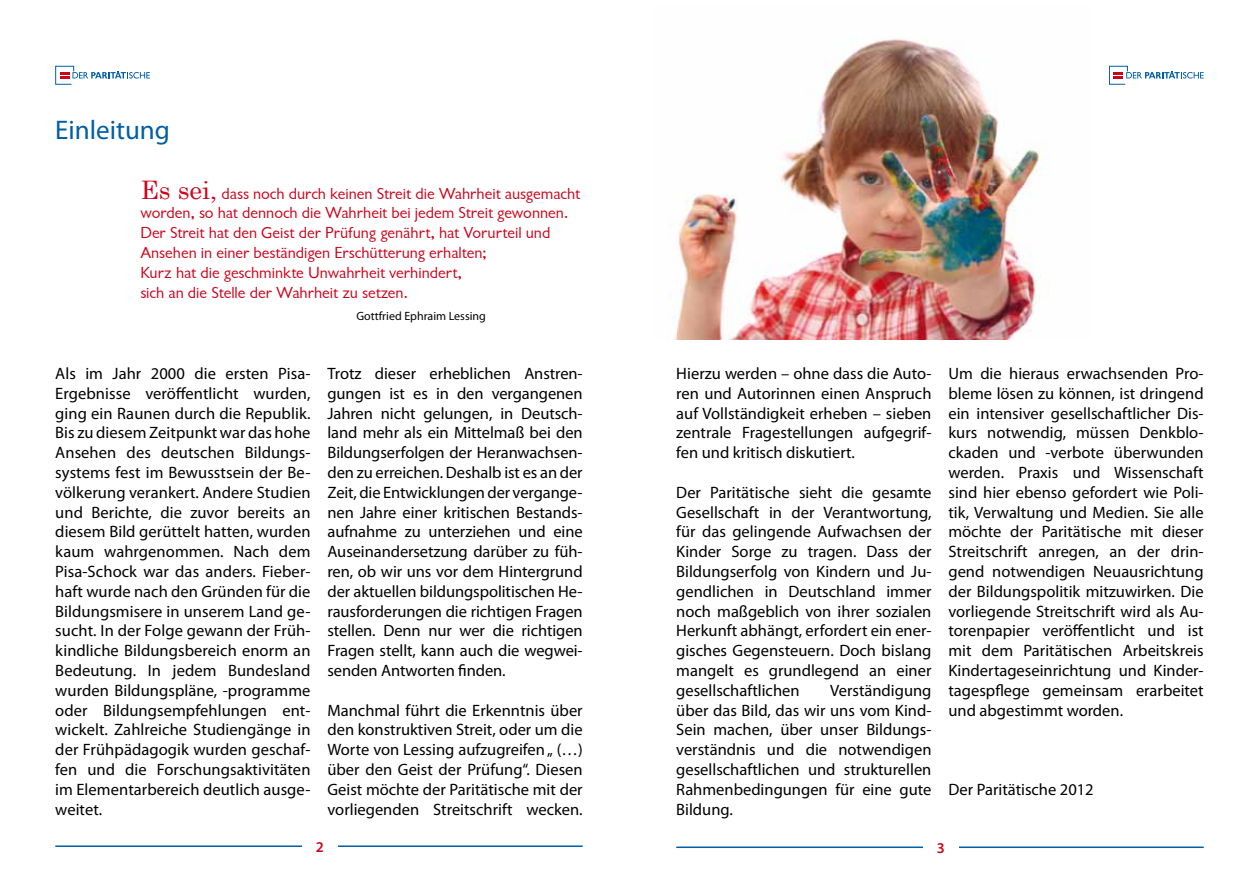
<style>
.page{position:relative;width:1259px;height:893px;background:#fff}
.page>*{position:absolute;margin:0;border:0;box-sizing:border-box;transform-origin:0 0}
.t1{font:27px "Myriad Pro";color:#005ea8}
.t2{font:16.5px/19.8px "Myriad Pro";color:#000;text-align:justify}
.t3{font:16.5px/19.8px "Chantilly";color:#cc051c}
.t4{font:600 15px "Myriad Pro";color:#cc051c}
.t5{font:12px "Myriad Pro";color:#000}
.s1{font-family:"Century";font-size:25.5px}
</style>
<div class="page">
<hr style="left:55px;top:845px;width:528px;height:2px;background:#005ea8">
<div style="left:302px;top:840px;width:36px;height:26px;background:#fff"></div>
<hr style="left:676px;top:846px;width:527px;height:2px;background:#005ea8">
<div style="left:923px;top:841px;width:35px;height:26px;background:#fff"></div>
<svg style="left:55px;top:66px;width:95px;height:19px"></svg>
<svg style="left:1109px;top:66px;width:94px;height:19px"></svg>
<img style="left:673px;top:38px;width:369px;height:301px">
<h1 class="t1" style="left:55px;top:114px;width:116px">Einleitung</h1>
<p class="t3" style="left:140px;top:184px;width:441px"><span class="s1">Es sei,</span> dass noch durch keinen Streit die Wahrheit ausgemacht worden, so hat dennoch die Wahrheit bei jedem Streit gewonnen.<br>Der Streit hat den Geist der Prüfung genährt, hat Vorurteil und Ansehen in einer beständigen Erschütterung erhalten;<br>Kurz hat die geschminkte Unwahrheit verhindert,<br>sich an die Stelle der Wahrheit zu setzen.</p>
<p class="t5" style="left:356px;top:308px;width:131px">Gottfried Ephraim Lessing</p>
<p class="t2" style="left:55px;top:363px;width:257px">Als im Jahr 2000 die ersten Pisa-Ergebnisse veröffentlicht wurden, ging ein Raunen durch die Republik.<br>Bis zu diesem Zeitpunkt war das hohe Ansehen des deutschen Bildungs&shy;systems fest im Bewusstsein der Be&shy;völkerung verankert. Andere Studien und Berichte, die zuvor bereits an diesem Bild gerüttelt hatten, wurden kaum wahrgenommen. Nach dem Pisa-Schock war das anders. Fieber&shy;haft wurde nach den Gründen für die Bildungsmisere in unserem Land ge&shy;sucht. In der Folge gewann der Früh&shy;kindliche Bildungsbereich enorm an Bedeutung. In jedem Bundesland wurden Bildungspläne, -programme oder Bildungsempfehlungen ent&shy;wickelt. Zahlreiche Studiengänge in der Frühpädagogik wurden geschaf&shy;fen und die Forschungsaktivitäten im Elementarbereich deutlich ausge&shy;weitet.</p>
<p class="t2" style="left:327px;top:363px;width:257px">Trotz dieser erheblichen Anstren&shy;gungen ist es in den vergangenen Jahren nicht gelungen, in Deutsch&shy;land mehr als ein Mittelmaß bei den Bildungserfolgen der Heranwachsen&shy;den zu erreichen. Deshalb ist es an der Zeit, die Entwicklungen der vergange&shy;nen Jahre einer kritischen Bestands&shy;aufnahme zu unterziehen und eine Auseinandersetzung darüber zu füh&shy;ren, ob wir uns vor dem Hintergrund der aktuellen bildungspolitischen He&shy;rausforderungen die richtigen Fragen stellen. Denn nur wer die richtigen Fragen stellt, kann auch die wegwei&shy;senden Antworten finden.</p>
<p class="t2" style="left:327px;top:700px;width:257px">Manchmal führt die Erkenntnis über den konstruktiven Streit, oder um die Worte von Lessing aufzugreifen „ (…) über den Geist der Prüfung“. Diesen Geist möchte der Paritätische mit der vorliegenden Streitschrift wecken.</p>
<p class="t2" style="left:676px;top:363px;width:257px">Hierzu werden – ohne dass die Auto&shy;ren und Autorinnen einen Anspruch auf Vollständigkeit erheben – sieben zentrale Fragestellungen aufgegrif&shy;fen und kritisch diskutiert.</p>
<p class="t2" style="left:676px;top:482px;width:257px">Der Paritätische sieht die gesamte Gesellschaft in der Verantwortung, für das gelingende Aufwachsen der Kinder Sorge zu tragen. Dass der Bildungserfolg von Kindern und Ju&shy;gendlichen in Deutschland immer noch maßgeblich von ihrer sozialen Herkunft abhängt, erfordert ein ener&shy;gisches Gegensteuern. Doch bislang mangelt es grundlegend an einer gesellschaftlichen</p>
<p class="t2" style="left:676px;top:680px;width:257px;text-indent:154px">Verständigung über das Bild, das wir uns vom Kind-Sein machen, über unser Bildungs&shy;verständnis und die notwendigen gesellschaftlichen und strukturellen Rahmenbedingungen für eine gute Bildung.</p>
<p class="t2" style="left:948px;top:363px;width:257px">Um die hieraus erwachsenden Pro&shy;bleme lösen zu können, ist dringend ein intensiver gesellschaftlicher Dis&shy;kurs notwendig, müssen Denkblo&shy;ckaden und -verbote überwunden werden. Praxis und Wissenschaft sind hier ebenso gefordert wie Poli&shy;tik, Verwaltung und Medien. Sie alle möchte der Paritätische mit dieser Streitschrift anregen, an der drin&shy;gend notwendigen Neuausrichtung der Bildungspolitik mitzuwirken. Die vorliegende Streitschrift wird als Au&shy;torenpapier veröffentlicht und ist mit dem Paritätischen Arbeitskreis Kindertageseinrichtung und Kinder&shy;tagespflege gemeinsam erarbeitet und abgestimmt worden.</p>
<p class="t2" style="left:948px;top:779px;width:147px">Der Paritätische 2012</p>
<p class="t4" style="left:316px;top:837px;width:10px">2</p>
<p class="t4" style="left:937px;top:838px;width:10px">3</p>
</div>
